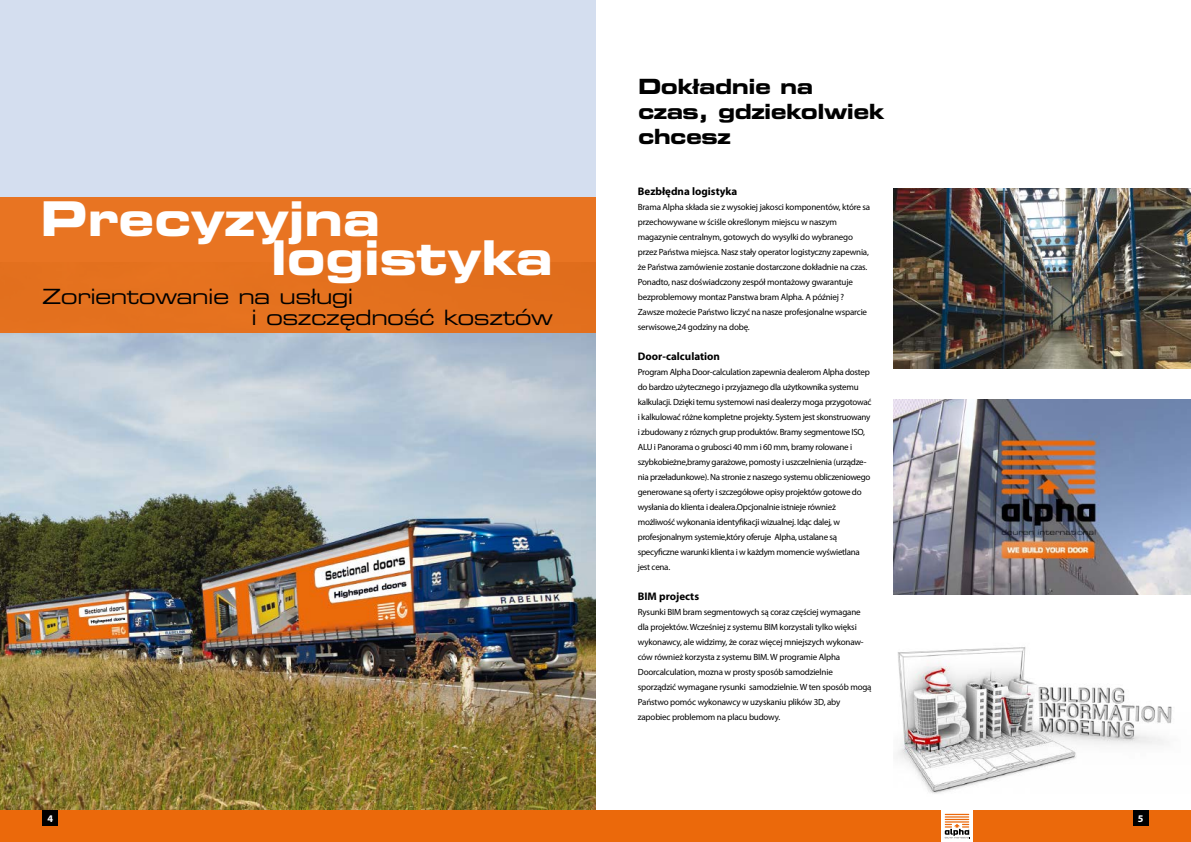
<style>
.page{position:relative;width:1191px;height:842px;background:#fff}
.page>*{position:absolute;margin:0;border:0;box-sizing:border-box;transform-origin:0 0}
.t1{font:48px/39.6px "Eurostile LT Pro Bold Ex 2";letter-spacing:-.01em;color:#fff}
.t2{font:21px/21px "Eurostile LT Pro Ex 2";letter-spacing:-.025em;color:#000}
.t3{font:21px/25px "Eurostile LT Pro Bold Ex 2";letter-spacing:-.025em;color:#000}
.t4{font:700 11px "Myriad Pro";color:#000}
.t5{font:700 10.2px "Myriad Pro";color:#fff}
.t6{font:9px/15px "Myriad Pro";letter-spacing:-.025em;color:#000}
</style>
<div class="page">
<div style="left:0;top:0;width:595px;height:810px;background:#d4deef"></div>
<img style="left:0;top:332px;width:595px;height:478px">
<div style="left:0;top:197px;width:595px;height:135px;background:#e6721f"></div>
<img style="left:897px;top:647px;width:275px;height:147px">
<img style="left:893px;top:189px;width:298px;height:180px">
<img style="left:893px;top:399px;width:298px;height:195px">
<div style="left:595px;top:810px;width:596px;height:32px;background:#eb690b"></div>
<div style="left:0;top:810px;width:595px;height:32px;background:#eb690b"></div>
<div style="left:1133px;top:810px;width:15px;height:15px;background:#000"></div>
<div style="left:43px;top:810px;width:15px;height:15px;background:#000"></div>
<svg style="left:941px;top:810px;width:32px;height:32px"></svg>
<svg style="left:944px;top:814px;width:26px;height:24px"></svg>
<h1 class="t1" style="left:271px;top:198px;width:283px;text-indent:-231px">Precyzyjna logistyka</h1>
<h2 class="t2" style="left:251px;top:285px;width:303px;text-indent:-209px">Zorientowanie na usługi<br>i oszczędność kosztów</h2>
<h2 class="t3" style="left:638px;top:74px;width:248px">Dokładnie na czas, gdziekolwiek chcesz</h2>
<p class="t4" style="left:638px;top:184px;width:101px">Bezbłędna logistyka</p>
<p class="t6" style="left:638px;top:199px;width:234px">Brama Alpha składa sie z wysokiej jakosci komponentów, które sa przechowywane w ściśle określonym miejscu w naszym magazynie centralnym, gotowych do wysylki do wybranego przez Państwa miejsca. Nasz stały operator logistyczny zapewnia, że Państwa zamówienie zostanie dostarczone dokładnie na czas.<br>Ponadto, nasz doświadczony zespół montażowy gwarantuje bezproblemowy montaz Panstwa bram Alpha. A później ?<br>Zawsze możecie Państwo liczyć na nasze profesjonalne wsparcie serwisowe,24 godziny na dobę.</p>
<p class="t4" style="left:638px;top:349px;width:84px">Door-calculation</p>
<p class="t6" style="left:638px;top:364px;width:235px">Program Alpha Door-calculation zapewnia dealerom Alpha dostep do bardzo użytecznego i przyjaznego dla użytkownika systemu kalkulacji. Dzięki temu systemowi nasi dealerzy moga przygotować i kalkulować różne kompletne projekty. System jest skonstruowany i zbudowany z róznych grup produktów. Bramy segmentowe ISO, ALU i Panorama o grubosci 40 mm i 60 mm, bramy rolowane i szybkobieżne,bramy garażowe, pomosty i uszczelnienia (urządze&shy;nia przeładunkowe). Na stronie z naszego systemu obliczeniowego generowane są oferty i szczegółowe opisy projektów gotowe do wysłania do klienta i dealera.Opcjonalnie istnieje również możliwość wykonania identyfikacji wizualnej. Idąc dalej, w profesjonalnym systemie,który oferuje Alpha, ustalane są specyficzne warunki klienta i w każdym momencie wyświetlana jest cena.</p>
<p class="t4" style="left:638px;top:589px;width:63px">BIM projects</p>
<p class="t6" style="left:638px;top:604px;width:235px">Rysunki BIM bram segmentowych są coraz częściej wymagane dla projektów. Wcześniej z systemu BIM korzystali tylko więksi wykonawcy, ale widzimy, że coraz więcej mniejszych wykonaw&shy;ców również korzysta z systemu BIM. W programie Alpha Doorcalculation, mozna w prosty sposób samodzielnie sporządzić wymagane rysunki samodzielnie. W ten sposób mogą Państwo pomóc wykonawcy w uzyskaniu plików 3D, aby zapobiec problemom na placu budowy.</p>
<p class="t5" style="left:47px;top:811px;width:7px">4</p>
<p class="t5" style="left:1138px;top:811px;width:7px">5</p>
</div>
